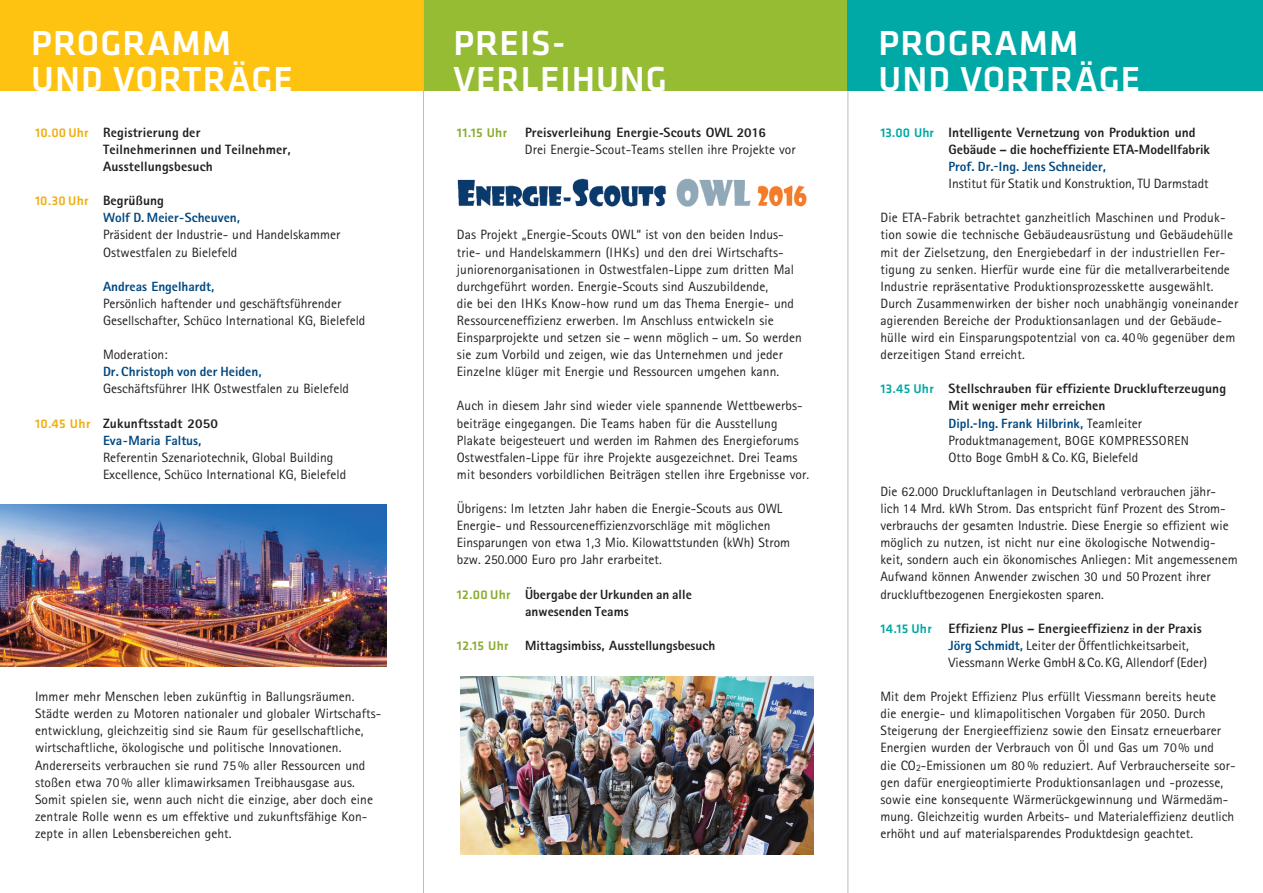
<style>
.page{position:relative;width:1263px;height:893px;background:#fff}
.page>*{position:absolute;margin:0;border:0;box-sizing:border-box;transform-origin:0 0}
.t1{font:500 36px/36px "Klavika";letter-spacing:.03em;color:#fff}
.t2{font:13.5px/17.1px "Rotis Sans Serif Std";letter-spacing:.005em;color:#231f20}
.t3{font:800 13.5px/17.1px "Rotis Sans Serif Std";letter-spacing:.01em;color:#231f20}
.t4{font:800 13.35px "Rotis Sans Serif Std";color:#004881}
.t5{font:800 13.35px/17.1px "Rotis Sans Serif Std";letter-spacing:.005em;color:#231f20;text-align:center}
.t6{font:500 13.05px "Klavika";letter-spacing:.03em;color:#88ac2e}
.s1{font-family:"Klavika";font-weight:500;font-size:13.05px;color:#f0af13}
.s2{font-family:"Arial";font-weight:400;font-size:13.5px}
.s3{font-weight:800}
.s4{font-family:"Officina Sans";font-weight:700;font-size:12.75px}
.s5{font-family:"Klavika";font-weight:500;font-size:13.05px;color:#88ac2e}
.s6{font-family:"Klavika";font-weight:500;font-size:13.05px;color:#00a9a5}
.s7{font-family:"Officina Sans";font-weight:700;font-size:12px}
.s8{font-weight:400;font-size:13.5px;color:#231f20}
.s9{font-size:13.05px}
.s10{font-family:"Officina Sans";font-size:12.75px}
.s11{font-weight:800;font-size:13.35px;color:#004881}
</style>
<div class="page">
<div style="left:0;top:0;width:424px;height:90px;background:#fec210"></div>
<svg style="left:843px;top:90px;width:9px;height:803px"></svg>
<img style="left:457px;top:178px;width:350px;height:29px">
<hr style="left:423px;top:0;width:1px;height:893px;background:#bcbdc0">
<img style="left:0;top:505px;width:386px;height:161px">
<hr style="left:848px;top:0;width:1px;height:893px;background:#bcbdc0">
<div style="left:424px;top:0;width:424px;height:90px;background:#96bc33"></div>
<div style="left:848px;top:0;width:415px;height:90px;background:#00a9a5"></div>
<img style="left:461px;top:676px;width:353px;height:178px">
<h1 class="t1" style="left:31px;top:28px;width:263px">PROGRAMM<br>UND VORTRÄGE</h1>
<h1 class="t1" style="left:453px;top:28px;width:215px">PREIS-<br>VERLEIHUNG</h1>
<h1 class="t1" style="left:879px;top:28px;width:263px">PROGRAMM<br>UND VORTRÄGE</h1>
<p class="t3" style="left:103px;top:125px;width:189px;text-indent:-68px"><span class="s1">10.00 Uhr</span> Registrierung der<br>Teilnehmerinnen und Teilnehmer,<br>Ausstellungsbesuch</p>
<p class="t3" style="left:35px;top:193px;width:130px"><span class="s1">10.30 Uhr</span> Begrüßung</p>
<p class="t4" style="left:103px;top:213px;width:138px">Wolf D. Meier<span class="s2">-</span>Scheuven,</p>
<p class="t2" style="left:103px;top:228px;width:239px">Präsident der Industrie- und Handelskammer<br>Ostwestfalen zu Bielefeld</p>
<p class="t4" style="left:103px;top:281px;width:113px">Andreas Engelhardt,</p>
<p class="t2" style="left:103px;top:296px;width:264px">Persönlich haftender und geschäftsführender<br>Gesellschafter, Schüco International KG, Bielefeld</p>
<p class="t2" style="left:103px;top:347px;width:66px">Moderation:</p>
<p class="t4" style="left:103px;top:367px;width:160px">Dr. Christoph von der Heiden,</p>
<p class="t2" style="left:103px;top:382px;width:247px">Geschäftsführer IHK Ostwestfalen zu Bielefeld</p>
<p class="t3" style="left:35px;top:416px;width:184px"><span class="s1">10.45 Uhr</span> Zukunftsstadt 2050</p>
<p class="t4" style="left:103px;top:435px;width:100px">Eva<span class="s2">-</span>Maria Faltus,</p>
<p class="t2" style="left:103px;top:450px;width:245px">Referentin Szenariotechnik, Global Building<br>Excellence, Schüco International KG, Bielefeld</p>
<p class="t2" style="left:35px;top:689px;width:348px">Immer mehr Menschen leben zukünftig in Ballungsräumen.<br>Städte werden zu Motoren nationaler und globaler Wirtschafts&shy;entwicklung, gleichzeitig sind sie Raum für gesellschaftliche, wirtschaftliche, ökologische und politische Innovationen.<br>Andererseits verbrauchen sie rund 75 % aller Ressourcen und stoßen etwa 70 % aller klimawirksamen Treibhausgase aus.<br>Somit spielen sie, wenn auch nicht die einzige, aber doch eine zentrale Rolle wenn es um effektive und zukunftsfähige Kon&shy;zepte in allen Lebensbereichen geht.</p>
<p class="t6" style="left:457px;top:128px;width:52px">11.15 Uhr</p>
<p class="t2" style="left:525px;top:125px;width:272px"><span class="s3">Preisverleihung Energie</span><span class="s4">-</span><span class="s3">Scouts OWL 2016<br></span>Drei Energie-Scout-Teams stellen ihre Projekte vor</p>
<p class="t2" style="left:457px;top:228px;width:347px">Das Projekt „Energie-Scouts OWL“ ist von den beiden Indus&shy;trie- und Handelskammern (IHKs) und den drei Wirtschafts&shy;juniorenorganisationen in Ostwestfalen-Lippe zum dritten Mal durchgeführt worden. Energie-Scouts sind Auszubildende,<br>die bei den IHKs Know-how rund um das Thema Energie- und Ressourceneffizienz erwerben. Im Anschluss entwickeln sie Einsparprojekte und setzen sie – wenn möglich – um. So werden sie zum Vorbild und zeigen, wie das Unternehmen und jeder Einzelne klüger mit Energie und Ressourcen umgehen kann.</p>
<p class="t2" style="left:457px;top:399px;width:354px">Auch in diesem Jahr sind wieder viele spannende Wettbewerbs&shy;beiträge eingegangen. Die Teams haben für die Ausstellung Plakate beigesteuert und werden im Rahmen des Energieforums Ostwestfalen-Lippe für ihre Projekte ausgezeichnet. Drei Teams mit besonders vorbildlichen Beiträgen stellen ihre Ergebnisse vor.</p>
<p class="t2" style="left:457px;top:501px;width:335px">Übrigens: Im letzten Jahr haben die Energie-Scouts aus OWL Energie- und Ressourceneffizienzvorschläge mit möglichen Einsparungen von etwa 1,3 Mio. Kilowattstunden (kWh) Strom bzw. 250.000 Euro pro Jahr erarbeitet.</p>
<p class="t5" style="left:457px;top:587px;width:236px"><span class="s5">12.00 Uhr</span> Übergabe der Urkunden an alle anwesenden Teams</p>
<p class="t5" style="left:457px;top:638px;width:260px"><span class="s5">12.15 Uhr</span> Mittagsimbiss, Ausstellungsbesuch</p>
<p class="t3" style="left:948px;top:125px;width:263px;text-indent:-68px"><span class="s6">13.00 Uhr</span> Intelligente Vernetzung von Produktion und<br>Gebäude – die hocheffiziente ETA<span class="s4">-</span>Modellfabrik</p>
<p class="t4" style="left:948px;top:162px;width:159px">Prof. Dr.<span class="s2">-</span>Ing. Jens Schneider,</p>
<p class="t2" style="left:948px;top:176px;width:262px">Institut für Statik und Konstruktion, TU Darmstadt</p>
<p class="t2" style="left:880px;top:211px;width:359px">Die ETA-Fabrik betrachtet ganzheitlich Maschinen und Produk&shy;tion sowie die technische Gebäudeausrüstung und Gebäudehülle mit der Zielsetzung, den Energiebedarf in der industriellen Fer&shy;tigung zu senken. Hierfür wurde eine für die metallverarbeitende Industrie repräsentative Produktionsprozesskette ausgewählt.<br>Durch Zusammenwirken der bisher noch unabhängig voneinander agierenden Bereiche der Produktionsanlagen und der Gebäude&shy;hülle wird ein Einsparungspotentzial von ca. 40% gegenüber dem derzeitigen Stand erreicht.</p>
<p class="t3" style="left:948px;top:382px;width:279px;text-indent:-68px"><span class="s6">13.45 Uhr</span> Stellschrauben für effiziente Drucklufterzeugung<br>Mit weniger mehr erreichen</p>
<p class="t4" style="left:948px;top:418px;width:195px">Dipl.<span class="s7">-</span>Ing. Frank Hilbrink, <span class="s8">Teamleiter</span></p>
<p class="t2" style="left:948px;top:433px;width:242px">Produktmanagement, <span class="s9">BOGE KOMPRESSOREN<br></span>Otto Boge GmbH <span class="s10">&amp;</span> Co. KG, Bielefeld</p>
<p class="t2" style="left:880px;top:484px;width:359px">Die 62.000 Druckluftanlagen in Deutschland verbrauchen jähr&shy;lich 14 Mrd. kWh Strom. Das entspricht fünf Prozent des Strom&shy;verbrauchs der gesamten Industrie. Diese Energie so effizient wie möglich zu nutzen, ist nicht nur eine ökologische Notwendig&shy;keit, sondern auch ein ökonomisches Anliegen: Mit angemessenem Aufwand können Anwender zwischen 30 und 50 Prozent ihrer druckluftbezogenen Energiekosten sparen.</p>
<p class="t2" style="left:948px;top:621px;width:260px;text-indent:-68px"><span class="s6">14.15 Uhr</span> <span class="s3">Effizienz Plus – Energieeffizienz in der Praxis<br></span><span class="s11">Jörg Schmidt,</span> Leiter der Öffentlichkeitsarbeit,<br>Viessmann Werke GmbH <span class="s10">&amp;</span>Co.KG, Allendorf (Eder)</p>
<p class="t2" style="left:880px;top:689px;width:357px">Mit dem Projekt Effizienz Plus erfüllt Viessmann bereits heute<br>die energie- und klimapolitischen Vorgaben für 2050. Durch Steigerung der Energieeffizienz sowie den Einsatz erneuerbarer Energien wurden der Verbrauch von Öl und Gas um 70% und<br>die CO<sub>2</sub>-Emissionen um 80 % reduziert. Auf Verbraucherseite sor&shy;gen dafür energieoptimierte Produktionsanlagen und -prozesse, sowie eine konsequente Wärmerückgewinnung und Wärmedäm&shy;mung. Gleichzeitig wurden Arbeits- und Materialeffizienz deutlich erhöht und auf materialsparendes Produktdesign geachtet.</p>
</div>
